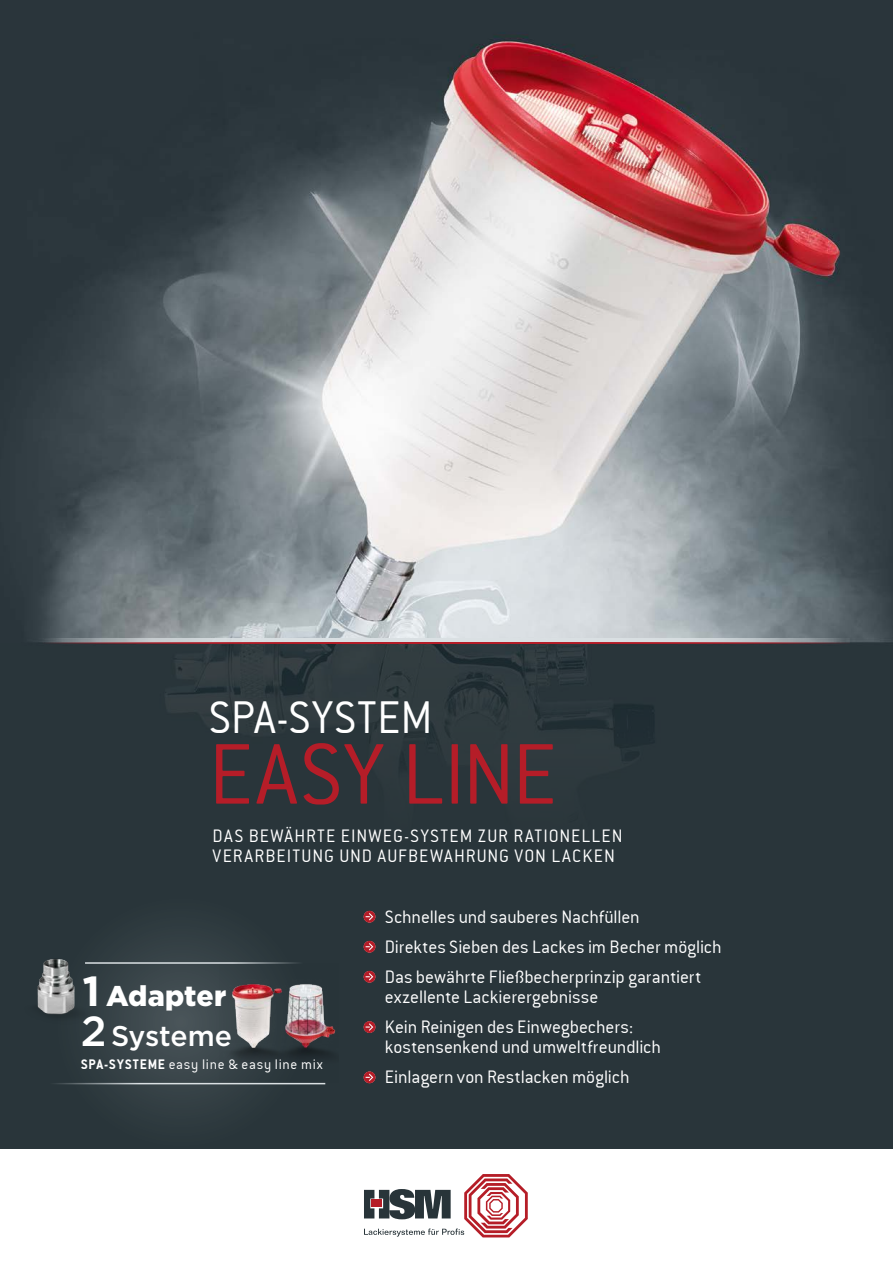
<style>
.page{position:relative;width:893px;height:1263px;background:#fff}
.page>*{position:absolute;margin:0;border:0;box-sizing:border-box;transform-origin:0 0}
.t1{font:94.5px "Conduit ITCTT Light";letter-spacing:-.005em;color:#b51d28}
.t2{font:49.5px "Conduit ITCTT Light";letter-spacing:.005em;color:#fff}
.t3{font:900 28.5px/40.5px "Gotham";letter-spacing:.005em;color:#fff}
.t4{font:19.5px/30px "Conduit OSITCTT Light";letter-spacing:-.005em;color:#fff}
.t5{font:19.5px/20.2px "Conduit ITCTT Light";letter-spacing:.055em;color:#fff}
.t6{font:15px "Conduit ITCTT Light";letter-spacing:.04em;color:#fff}
.s1{font-weight:700;font-size:42px}
.s2{font-weight:500;font-size:42px}
.s3{font-weight:500}
.s4{font-family:"Conduit ITCTT Bold"}
</style>
<div class="page">
<img style="left:0;top:0;width:893px;height:1148px">
<img style="left:219px;top:964px;width:119px;height:119px">
<img style="left:20px;top:954px;width:84px;height:98px">
<svg style="left:364px;top:911px;width:11px;height:12px"></svg>
<svg style="left:364px;top:941px;width:11px;height:12px"></svg>
<svg style="left:364px;top:971px;width:11px;height:12px"></svg>
<svg style="left:364px;top:1021px;width:11px;height:12px"></svg>
<svg style="left:364px;top:1071px;width:11px;height:12px"></svg>
<svg style="left:364px;top:1174px;width:164px;height:63px"></svg>
<svg style="left:43px;top:638px;width:807px;height:4px;background:#c4cace"></svg>
<hr style="left:43px;top:642px;width:807px;height:1px;background:#b51d28">
<hr style="left:85px;top:962px;width:255px;height:2px;background:#dae0e3">
<hr style="left:2px;top:1083px;width:323px;height:1px;background:#dae0e3">
<h2 class="t2" style="left:208px;top:687px;width:226px">SPA-SYSTEM</h2>
<h1 class="t1" style="left:208px;top:717px;width:350px">EASY LINE</h1>
<p class="t5" style="left:213px;top:825px;width:412px">DAS BEWÄHRTE EINWEG-SYSTEM ZUR RATIONELLEN<br>VERARBEITUNG UND AUFBEWAHRUNG VON LACKEN</p>
<h3 class="t3" style="left:81px;top:975px;width:153px"><span class="s1">1</span> Adapter<br><span class="s2">2</span> <span class="s3">Systeme</span></h3>
<p class="t6" style="left:81px;top:1056px;width:243px"><span class="s4">SPA-SYSTEME</span> easy line &amp; easy line mix</p>
<p class="t4" style="left:385px;top:901px;width:338px">Schnelles und sauberes Nachfüllen<br>Direktes Sieben des Lackes im Becher möglich<br>Das bewährte Fließbecherprinzip garantiert</p>
<p class="t4" style="left:385px;top:981px;width:250px">exzellente Lackierergebnisse<br>Kein Reinigen des Einwegbechers:</p>
<p class="t4" style="left:385px;top:1031px;width:278px">kostensenkend und umweltfreundlich<br>Einlagern von Restlacken möglich</p>
</div>
